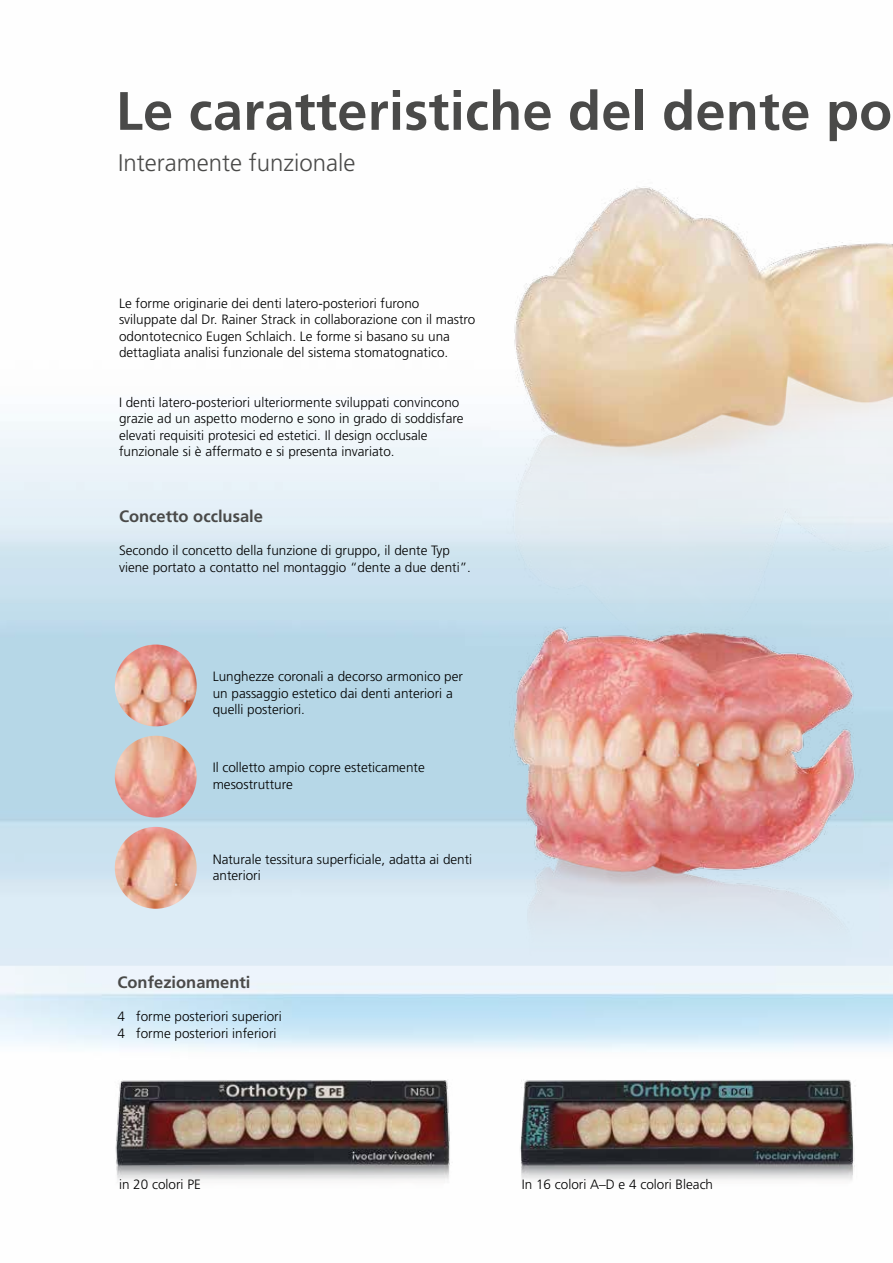
<style>
.page{position:relative;width:893px;height:1263px;background:#fff}
.page>*{position:absolute;margin:0;border:0;box-sizing:border-box;transform-origin:0 0}
.t1{font:700 54px "Frutiger";letter-spacing:.005em;color:#4a4a49}
.t2{font:300 24px "Frutiger";color:#4a4a49}
.t3{font:700 16.5px "Frutiger";color:#4a4a49}
.t4{font:300 13.5px/16.5px "Frutiger";color:#000}
</style>
<div class="page">
<img style="left:0;top:413px;width:893px;height:638px">
<img style="left:500px;top:828px;width:378px;height:223px">
<img style="left:115px;top:827px;width:82px;height:82px;border-radius:41px">
<img style="left:115px;top:736px;width:82px;height:81px;border-radius:41px">
<img style="left:115px;top:644px;width:82px;height:82px;border-radius:41px">
<img style="left:491px;top:186px;width:402px;height:642px">
<img style="left:115px;top:1080px;width:335px;height:101px">
<img style="left:520px;top:1079px;width:336px;height:102px">
<h1 class="t1" style="left:116px;top:79px;width:778px">Le caratteristiche del dente po</h1>
<h2 class="t2" style="left:118px;top:149px;width:239px">Interamente funzionale</h2>
<p class="t4" style="left:119px;top:295px;width:358px">Le forme originarie dei denti latero-posteriori furono sviluppate dal Dr. Rainer Strack in collaborazione con il mastro odontotecnico Eugen Schlaich. Le forme si basano su una dettagliata analisi funzionale del sistema stomatognatico.</p>
<p class="t4" style="left:119px;top:394px;width:346px">I denti latero-posteriori ulteriormente sviluppati convincono grazie ad un aspetto moderno e sono in grado di soddisfare elevati requisiti protesici ed estetici. Il design occlusale funzionale si è affermato e si presenta invariato.</p>
<p class="t3" style="left:119px;top:507px;width:145px">Concetto occlusale</p>
<p class="t4" style="left:119px;top:543px;width:353px">Secondo il concetto della funzione di gruppo, il dente Typ viene portato a contatto nel montaggio “dente a due denti”.</p>
<p class="t4" style="left:213px;top:669px;width:252px">Lunghezze coronali a decorso armonico per un passaggio estetico dai denti anteriori a quelli posteriori.</p>
<p class="t4" style="left:213px;top:760px;width:213px">Il colletto ampio copre esteticamente mesostrutture</p>
<p class="t4" style="left:213px;top:851px;width:261px">Naturale tessitura superficiale, adatta ai denti anteriori</p>
<p class="t3" style="left:117px;top:972px;width:134px">Confezionamenti</p>
<p class="t4" style="left:117px;top:1008px;width:166px">4 forme posteriori superiori<br>4 forme posteriori inferiori</p>
<p class="t4" style="left:119px;top:1176px;width:83px">in 20 colori PE</p>
<p class="t4" style="left:522px;top:1176px;width:193px">In 16 colori A–D e 4 colori Bleach</p>
</div>
